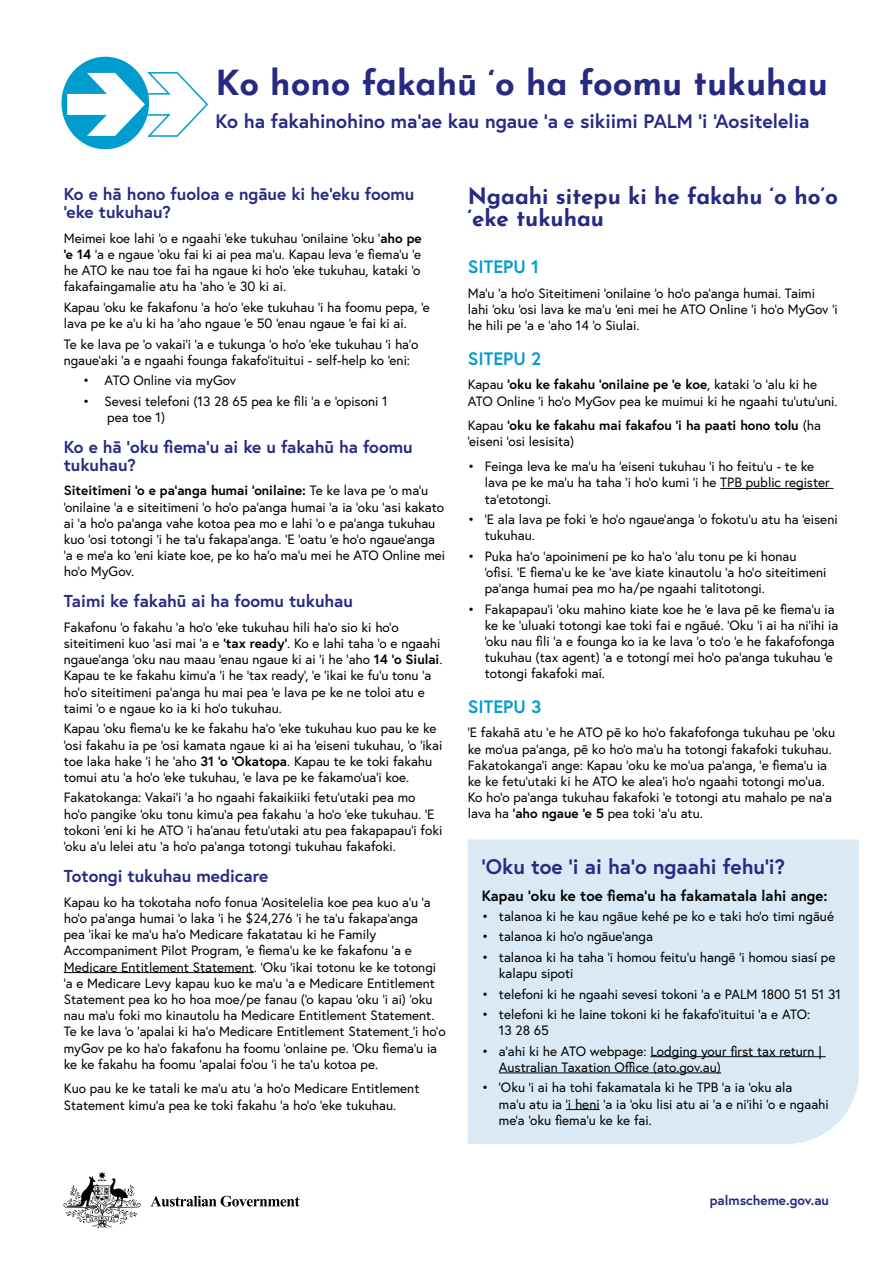
<style>
.page{position:relative;width:893px;height:1263px;background:#fff}
.page>*{position:absolute;margin:0;border:0;box-sizing:border-box;transform-origin:0 0}
.t1{font:700 34.5px "Josefin Sans";color:#262a82}
.t2{font:700 22.5px/22.5px "Josefin Sans";color:#262a82}
.t3{font:700 21px "Europa";color:#262a82}
.t4{font:700 19.5px "Europa";color:#262a82}
.t5{font:700 18px "Europa";color:#009ccd}
.t6{font:700 17.25px/18px "Europa";color:#262a82}
.t7{font:700 15px "Europa";color:#000}
.t8{font:13.5px/16.2px "Europa";color:#000}
.t9{font:700 13.5px/16.2px "Europa";color:#000}
.t10{font:700 13.5px "Europa";color:#262a82}
.s1{font-weight:700}
.s2{font-weight:400}
</style>
<div class="page">
<hr style="left:64px;top:972px;width:190px;height:1px;background:#000">
<hr style="left:720px;top:488px;width:113px;height:1px;background:#000">
<div style="left:61px;top:57px;width:88px;height:92px;background:#009ccd;border-radius:50%"></div>
<svg style="left:67px;top:71px;width:141px;height:67px"></svg>
<div style="left:468px;top:839px;width:391px;height:305px;background:#dae9f4"></div>
<hr style="left:650px;top:1056px;width:176px;height:1px;background:#000">
<hr style="left:499px;top:1073px;width:222px;height:1px;background:#000">
<hr style="left:566px;top:1109px;width:34px;height:1px;background:#000">
<svg style="left:63px;top:1171px;width:78px;height:57px"></svg>
<svg style="left:151px;top:1196px;width:149px;height:10px"></svg>
<p class="t1" style="left:216px;top:52px;width:614px">Ko hono fakahū ‘o ha foomu tukuhau</p>
<p class="t4" style="left:216px;top:108px;width:596px">Ko ha fakahinohino ma’ae kau ngaue ‘a e sikiimi PALM ‘i ‘Aositelelia</p>
<h4 class="t6" style="left:64px;top:185px;width:352px">Ko e hā hono fuoloa e ngāue ki he‘eku foomu ‘eke tukuhau?</h4>
<p class="t8" style="left:64px;top:230px;width:359px;text-align:justify">Meimei koe lahi ‘o e ngaahi ‘eke tukuhau ‘onilaine ‘oku ‘<span class="s1">aho pe ‘e 14</span> ‘a e ngaue ‘oku fai ki ai pea ma’u. Kapau leva ‘e fema’u ‘e he ATO ke nau toe fai ha ngaue ki ho’o ‘eke tukuhau, kataki ‘o fakafaingamalie atu ha ‘aho ‘e 30 ki ai.</p>
<p class="t8" style="left:64px;top:299px;width:368px">Kapau ‘oku ke fakafonu ‘a ho’o ‘eke tukuhau ‘i ha foomu pepa, ‘e lava pe ke a’u ki ha ‘aho ngaue ‘e 50 ‘enau ngaue ‘e fai ki ai.</p>
<p class="t8" style="left:64px;top:335px;width:356px">Te ke lava pe ‘o vakai’i ‘a e tukunga ‘o ho’o ‘eke tukuhau ‘i ha’o ngaue’aki ‘a e ngaahi founga fakafo’ituitui - self-help ko ‘eni:</p>
<p class="t8" style="left:83px;top:372px;width:155px">• ATO Online via myGov</p>
<p class="t8" style="left:107px;top:393px;width:282px;text-indent:-25px">• Sevesi telefoni (13 28 65 pea ke fli ‘a e ‘opisoni 1 pea toe 1)</p>
<h4 class="t6" style="left:64px;top:437px;width:350px">Ko e hā ’oku fema’u ai ke u fakahū ha foomu tukuhau?</h4>
<p class="t8" style="left:64px;top:482px;width:383px"><span class="s1">Siteitimeni ‘o e pa’anga humai ‘onilaine:</span> Te ke lava pe ‘o ma’u ‘onilaine ‘a e siteitimeni ‘o ho’o pa’anga humai ‘a ia ‘oku ‘asi kakato ai ‘a ho’o pa’anga vahe kotoa pea mo e lahi ‘o e pa’anga tukuhau kuo ‘osi totongi ‘i he ta’u fakapa’anga. ‘E ‘oatu ‘e ho’o ngaue’anga ‘a e me’a ko ‘eni kiate koe, pe ko ha’o ma’u mei he ATO Online mei ho’o MyGov.</p>
<h4 class="t6" style="left:64px;top:592px;width:291px">Taimi ke fakahū ai ha foomu tukuhau</h4>
<p class="t8" style="left:64px;top:619px;width:380px">Fakafonu ‘o fakahu ‘a ho’o ‘eke tukuhau hili ha’o sio ki ho’o siteitimeni kuo ‘asi mai ‘a e <span class="s1">‘tax ready’</span>. Ko e lahi taha ‘o e ngaahi ngaue’anga ‘oku nau maau ‘enau ngaue ki ai ‘i he ‘aho <span class="s1">14 ‘o Siulai</span>.<br>Kapau te ke fakahu kimu’a ‘i he ‘tax ready’, ‘e ‘ikai ke fu’u tonu ‘a ho’o siteitimeni pa’anga hu mai pea ‘e lava pe ke ne toloi atu e taimi ‘o e ngaue ko ia ki ho’o tukuhau.</p>
<p class="t8" style="left:64px;top:720px;width:380px">Kapau ‘oku fema’u ke ke fakahu ha’o ‘eke tukuhau kuo pau ke ke ‘osi fakahu ia pe ‘osi kamata ngaue ki ai ha ‘eiseni tukuhau, ‘o ‘ikai toe laka hake ‘i he ‘aho <span class="s1">31 ‘o ‘Okatopa</span>. Kapau te ke toki fakahu tomui atu ‘a ho’o ‘eke tukuhau, ‘e lava pe ke fakamo’ua’i koe.</p>
<p class="t8" style="left:64px;top:789px;width:380px">Fakatokanga: Vakai’i ‘a ho ngaahi fakaikiiki fetu’utaki pea mo<br>ho’o pangike ‘oku tonu kimu’a pea fakahu ‘a ho’o ‘eke tukuhau. ‘E tokoni ‘eni ki he ATO ‘i ha’anau fetu’utaki atu pea fakapapau’i foki ‘oku a’u lelei atu ‘a ho’o pa’anga totongi tukuhau fakafoki.</p>
<h4 class="t6" style="left:64px;top:866px;width:206px">Totongi tukuhau medicare</h4>
<p class="t8" style="left:64px;top:894px;width:383px">Kapau ko ha tokotaha nofo fonua ‘Aositelelia koe pea kuo a’u ‘a ho’o pa’anga humai ‘o laka ‘i he $24,276 ‘i he ta’u fakapa’anga<br>pea ‘ikai ke ma’u ha’o Medicare fakatatau ki he Family Accompaniment Pilot Program, ‘e fema’u ke ke fakafonu ‘a e Medicare Entitlement Statement. ‘Oku ‘ikai totonu ke ke totongi ‘a e Medicare Levy kapau kuo ke ma’u ‘a e Medicare Entitlement Statement pea ko ho hoa moe/pe fanau (‘o kapau ‘oku ‘i ai) ‘oku nau ma’u foki mo kinautolu ha Medicare Entitlement Statement.<br>Te ke lava ‘o ‘apalai ki ha’o Medicare Entitlement Statement ‘i ho’o myGov pe ko ha’o fakafonu ha foomu ‘onlaine pe. ‘Oku fema’u ia ke ke fakahu ha foomu ‘apalai fo’ou ‘i he ta’u kotoa pe.</p>
<p class="t8" style="left:64px;top:1080px;width:357px">Kuo pau ke ke tatali ke ma’u atu ‘a ho’o Medicare Entitlement<br>Statement kimu’a pea ke toki fakahu ‘a ho’o ‘eke tukuhau.</p>
<h2 class="t2" style="left:468px;top:181px;width:372px">Ngaahi sitepu ki he fakahu ‘o ho’o ‘eke tukuhau</h2>
<h3 class="t5" style="left:468px;top:255px;width:73px">SITEPU 1</h3>
<p class="t8" style="left:468px;top:285px;width:371px">Ma’u ‘a ho’o Siteitimeni ‘onilaine ‘o ho’o pa’anga humai. Taimi lahi ‘oku ‘osi lava ke ma’u ‘eni mei he ATO Online ‘i ho’o MyGov ‘i he hili pe ‘a e ‘aho 14 ‘o Siulai.</p>
<h3 class="t5" style="left:468px;top:346px;width:75px">SITEPU 2</h3>
<p class="t8" style="left:468px;top:376px;width:371px">Kapau <span class="s1">‘oku ke fakahu ‘onilaine pe ‘e koe</span>, kataki ‘o ‘alu ki he<br>ATO Online ‘i ho’o MyGov pea ke muimui ki he ngaahi tu’utu’uni.</p>
<p class="t9" style="left:468px;top:417px;width:355px"><span class="s2">Kapau</span> ‘oku ke fakahu mai fakafou ‘i ha paati hono tolu <span class="s2">(ha ‘eiseni ‘osi lesisita)</span></p>
<p class="t8" style="left:485px;top:458px;width:346px;text-indent:-17px">• Feinga leva ke ma’u ha ‘eiseni tukuhau ‘i ho feitu’u - te ke lava pe ke ma’u ha taha ‘i ho’o kumi ‘i he TPB public register ta’etotongi.</p>
<p class="t8" style="left:485px;top:511px;width:354px;text-indent:-17px">• ‘E ala lava pe foki ‘e ho’o ngaue’anga ‘o fokotu’u atu ha ‘eiseni tukuhau.</p>
<p class="t8" style="left:485px;top:548px;width:343px;text-indent:-17px">• Puka ha’o ‘apoinimeni pe ko ha’o ‘alu tonu pe ki honau ‘ofsi. ‘E fema’u ke ke ‘ave kiate kinautolu ‘a ho’o siteitimeni pa’anga humai pea mo ha/pe ngaahi talitotongi.</p>
<p class="t8" style="left:485px;top:600px;width:355px;text-indent:-17px">• Fakapapau’i ’oku mahino kiate koe he ‘e lava pē ke fema’u ia ke ke ‘uluaki totongi kae toki fai e ngāué. ’Oku ’i ai ha ni’ihi ia ‘oku nau fli ’a e founga ko ia ke lava ‘o to’o ‘e he fakafofonga tukuhau (tax agent) ’a e totongí mei ho’o pa‘anga tukuhau ‘e totongi fakafoki maí.</p>
<h3 class="t5" style="left:468px;top:694px;width:75px">SITEPU 3</h3>
<p class="t8" style="left:468px;top:724px;width:369px">’E fakahā atu ’e he ATO pē ko ho’o fakafofonga tukuhau pe ’oku ke mo’ua pa’anga, pē ko ho’o ma’u ha totongi fakafoki tukuhau.<br>Fakatokanga’i ange: Kapau ’oku ke mo‘ua pa’anga, ’e fema’u ia ke ke fetu’utaki ki he ATO ke alea‘i ho‘o ngaahi totongi mo‘ua.<br>Ko ho’o pa’anga tukuhau fakafoki ‘e totongi atu mahalo pe na’a lava ha <span class="s1">‘aho ngaue ‘e 5</span> pea toki ‘a’u atu.</p>
<h3 class="t3" style="left:482px;top:852px;width:305px">’Oku toe ’i ai ha’o ngaahi fehu’i?</h3>
<p class="t7" style="left:482px;top:885px;width:347px">Kapau ’oku ke toe fema’u ha fakamatala lahi ange:</p>
<p class="t8" style="left:482px;top:908px;width:354px">• talanoa ki he kau ngāue kehé pe ko e taki ho’o timi ngāué</p>
<p class="t8" style="left:482px;top:928px;width:173px">• talanoa ki ho’o ngāue‘anga</p>
<p class="t8" style="left:499px;top:949px;width:338px;text-indent:-17px">• talanoa ki ha taha ’i homou feitu‘u hangē ’i homou siasí pe kalapu sipoti</p>
<p class="t8" style="left:482px;top:985px;width:360px">• telefoni ki he ngaahi sevesi tokoni ‘a e PALM 1800 51 51 31</p>
<p class="t8" style="left:499px;top:1006px;width:313px;text-indent:-17px">• telefoni ki he laine tokoni ki he fakafo’ituitui ‘a e ATO:<br>13 28 65</p>
<p class="t8" style="left:499px;top:1042px;width:324px;text-indent:-17px">• a’ahi ki he ATO webpage: Lodging your frst tax return |<br>Australian Taxation Ofce (ato.gov.au)</p>
<p class="t8" style="left:499px;top:1079px;width:331px;text-indent:-17px">• ‘Oku ‘i ai ha tohi fakamatala ki he TPB ‘a ia ‘oku ala<br>ma’u atu ia ’i heni ‘a ia ‘oku lisi atu ai ‘a e ni’ihi ‘o e ngaahi me’a ‘oku fema’u ke ke fai.</p>
<p class="t10" style="left:710px;top:1191px;width:121px">palmscheme.gov.au</p>
</div>
